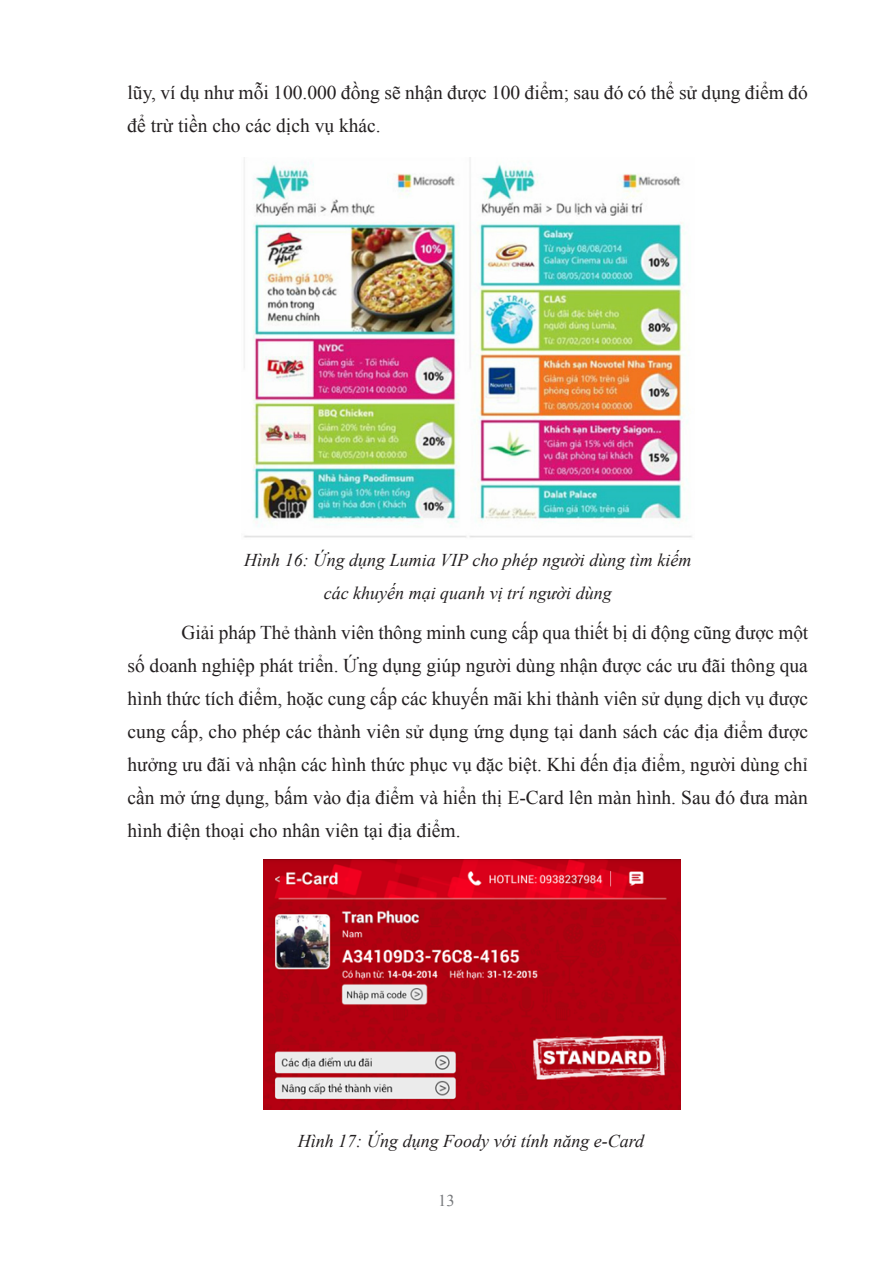
<style>
.page{position:relative;width:893px;height:1263px;background:#fff}
.page>*{position:absolute;margin:0;border:0;box-sizing:border-box;transform-origin:0 0}
.t1{font:19.5px/33px "Times New Roman";color:#231f20}
.t2{font:italic 18px "Times New Roman";color:#231f20}
.t3{font:16.5px "Times New Roman";color:#76787b}
</style>
<div class="page">
<img style="left:244px;top:157px;width:448px;height:381px">
<img style="left:264px;top:859px;width:416px;height:250px">
<p class="t1" style="left:128px;top:75px;width:682px">lũy, ví dụ như mỗi 100.000 đồng sẽ nhận được 100 điểm; sau đó có thể sử dụng điểm đó để trừ tiền cho các dịch vụ khác.</p>
<p class="t2" style="left:244px;top:547px;width:449px">Hình 16: Ứng dụng Lumia VIP cho phép người dùng tìm kiếm</p>
<p class="t2" style="left:324px;top:580px;width:289px">các khuyến mại quanh vị trí người dùng</p>
<p class="t1" style="left:128px;top:615px;width:682px;text-align:justify;text-indent:54px">Giải pháp Thẻ thành viên thông minh cung cấp qua thiết bị di động cũng được một số doanh nghiệp phát triển. Ứng dụng giúp người dùng nhận được các ưu đãi thông qua hình thức tích điểm, hoặc cung cấp các khuyến mãi khi thành viên sử dụng dịch vụ được cung cấp, cho phép các thành viên sử dụng ứng dụng tại danh sách các địa điểm được hưởng ưu đãi và nhận các hình thức phục vụ đặc biệt. Khi đến địa điểm, người dùng chỉ cần mở ứng dụng, bấm vào địa điểm và hiển thị E-Card lên màn hình. Sau đó đưa màn hình điện thoại cho nhân viên tại địa điểm.</p>
<p class="t2" style="left:298px;top:1129px;width:348px">Hình 17: Ứng dụng Foody với tính năng e-Card</p>
<p class="t3" style="left:438px;top:1189px;width:18px">13</p>
</div>
